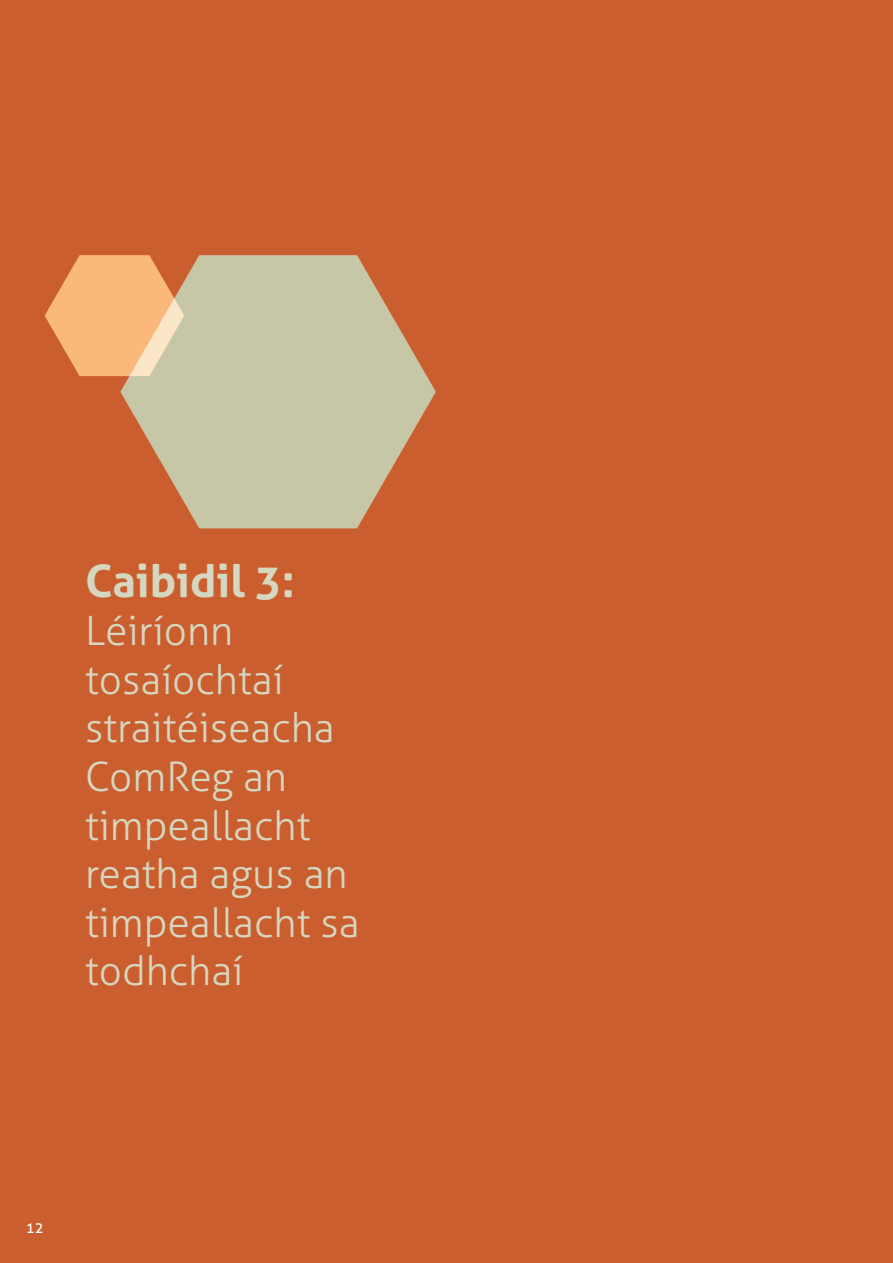
<style>
.page{position:relative;width:893px;height:1263px;background:#cb5e2f}
.page>*{position:absolute;margin:0;border:0;box-sizing:border-box;transform-origin:0 0}
.t1{font:700 45px "Aller";color:#d6d7c0}
.Section_text{font:300 40.5px/48.6px "Aller";color:#d6d7c0}
.t2{font:15px "Aller";color:#fff}
</style>
<div class="page">
<svg style="left:120px;top:255px;width:316px;height:273px;fill:#c7c7a7"></svg>
<svg style="left:45px;top:255px;width:139px;height:121px"></svg>
<p class="t1" style="left:85px;top:553px;width:211px">Caibidil 3:</p>
<p class="Section_text" style="left:85px;top:607px;width:276px">Léiríonn tosaíochtaí straitéiseacha<br>ComReg an timpeallacht reatha agus an timpeallacht sa todhchaí</p>
<p class="t2" style="left:26px;top:1218px;width:19px">12</p>
</div>
